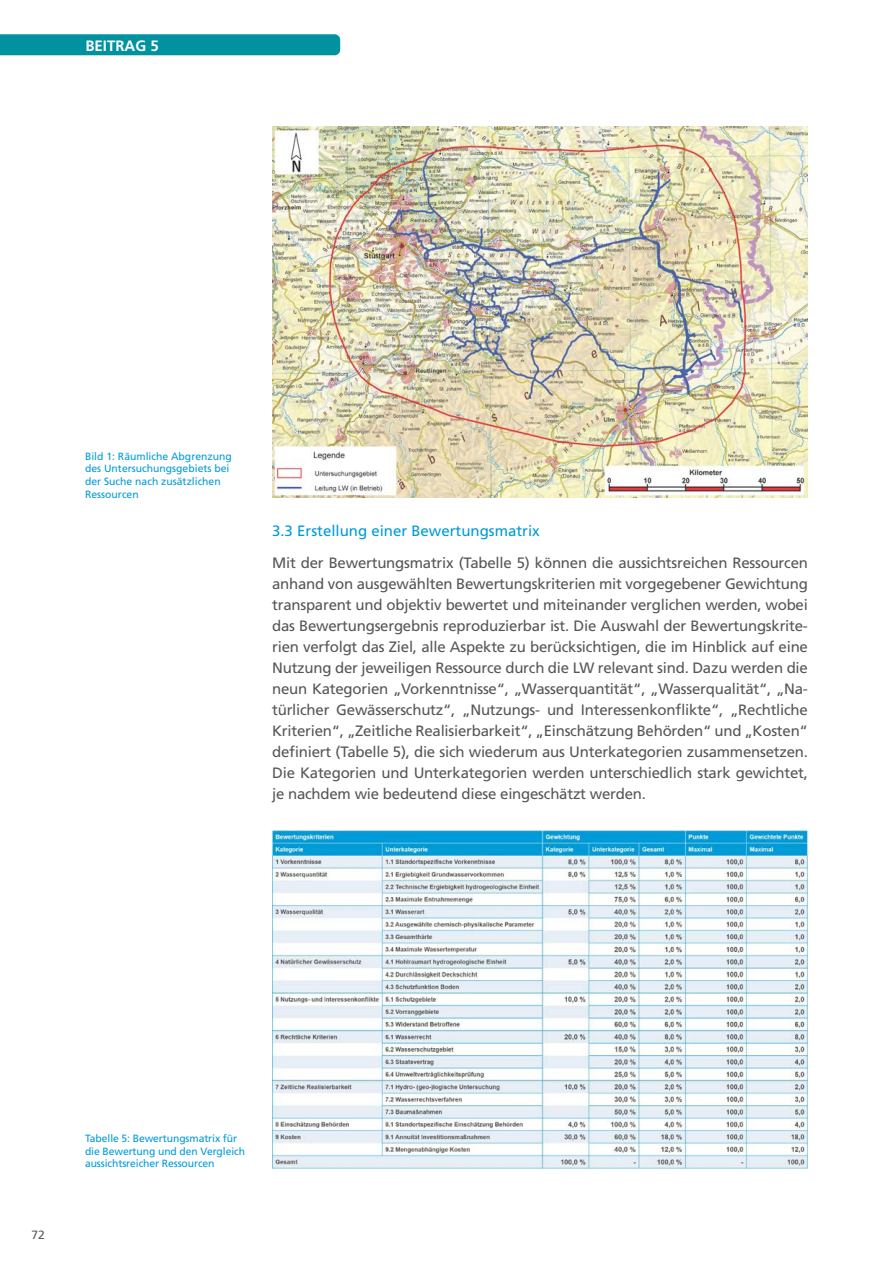
<style>
.page{position:relative;width:893px;height:1263px;background:#fff}
.page>*{position:absolute;margin:0;border:0;box-sizing:border-box;transform-origin:0 0}
.Ueberschrift_Blau{font:15px/21px "Frutiger LT Std";letter-spacing:-.015em;color:#575756;text-align:justify}
.Ueberschrift_Blau-2{font:15px "Frutiger LT Std";color:#009bd9}
.t1{font:700 15px "Frutiger LT Std";color:#fff}
.t2{font:12px "Frutiger LT Std";color:#575756}
.Bildunterschrift_Bla{font:10.5px/12.6px "Frutiger LT Std";color:#009bd9}
</style>
<div class="page">
<div style="left:0;top:34px;width:340px;height:21px;background:#00929f"></div>
<img style="left:272px;top:126px;width:536px;height:372px">
<img style="left:272px;top:830px;width:536px;height:339px">
<p class="t1" style="left:85px;top:37px;width:75px">BEITRAG 5</p>
<p class="Bildunterschrift_Bla" style="left:85px;top:450px;width:148px">Bild 1: Räumliche Abgrenzung des Untersuchungsgebiets bei der Suche nach zusätzlichen<br>Ressourcen</p>
<p class="Ueberschrift_Blau-2" style="left:272px;top:522px;width:269px">3.3 Erstellung einer Bewertungsmatrix</p>
<p class="Ueberschrift_Blau" style="left:272px;top:552px;width:537px">Mit der Bewertungsmatrix (Tabelle 5) können die aussichtsreichen Ressourcen anhand von ausgewählten Bewertungskriterien mit vorgegebener Gewichtung transparent und objektiv bewertet und miteinander verglichen werden, wobei das Bewertungsergebnis reproduzierbar ist. Die Auswahl der Bewertungskrite&shy;rien verfolgt das Ziel, alle Aspekte zu berücksichtigen, die im Hinblick auf eine Nutzung der jeweiligen Ressource durch die LW relevant sind. Dazu werden die neun Kategorien „Vorkenntnisse“, „Wasserquantität“, „Wasserqualität“, „Na&shy;türlicher Gewässerschutz“, „Nutzungs- und Interessenkonflikte“, „Rechtliche Kriterien“, „Zeitliche Realisierbarkeit“, „Einschätzung Behörden“ und „Kosten“ definiert (Tabelle 5), die sich wiederum aus Unterkategorien zusammensetzen.<br>Die Kategorien und Unterkategorien werden unterschiedlich stark gewichtet, je nachdem wie bedeutend diese eingeschätzt werden.</p>
<p class="t2" style="left:31px;top:1227px;width:15px">72</p>
<p class="Bildunterschrift_Bla" style="left:85px;top:1132px;width:161px">Tabelle 5: Bewertungsmatrix für die Bewertung und den Vergleich aussichtsreicher Ressourcen</p>
</div>
